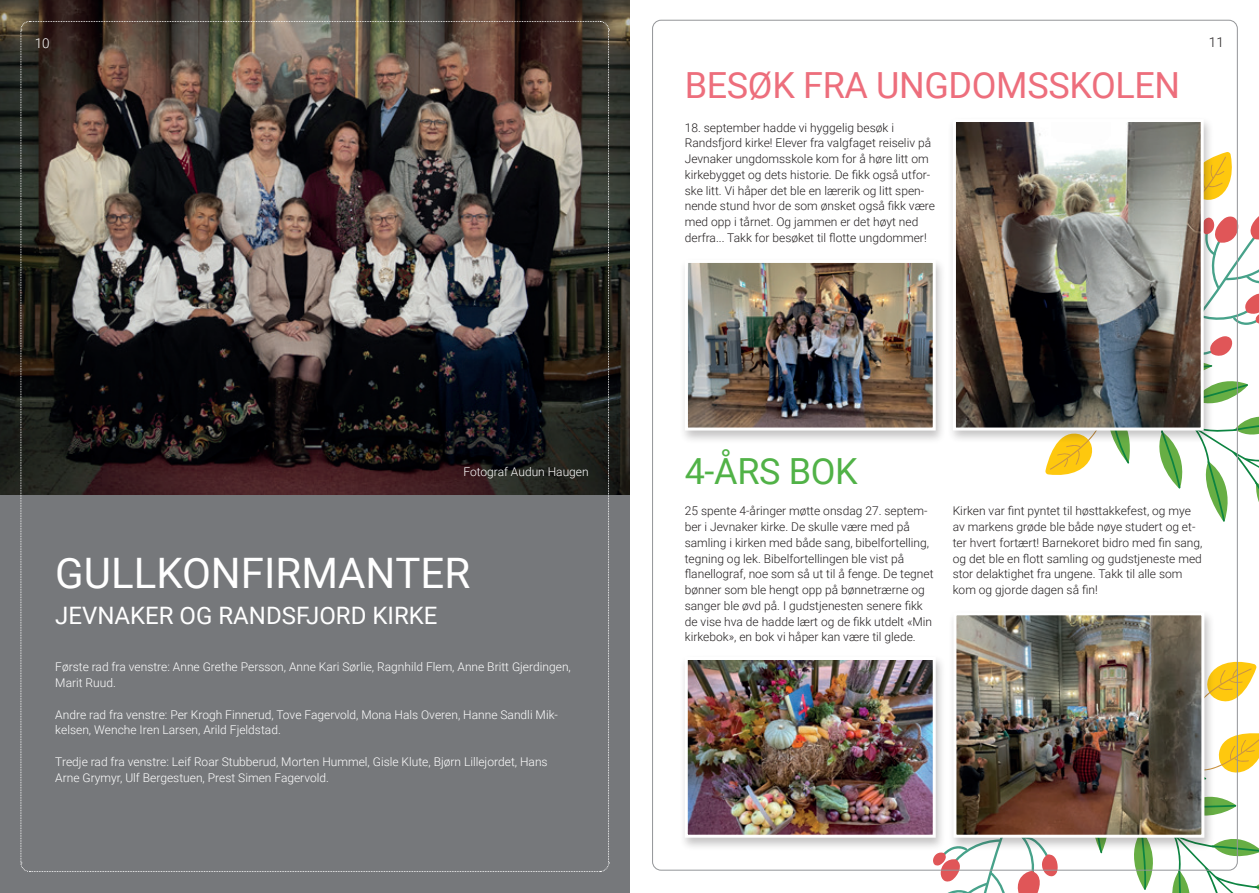
<style>
.page{position:relative;width:1259px;height:893px;background:#fff}
.page>*{position:absolute;margin:0;border:0;box-sizing:border-box;transform-origin:0 0}
.t1{font:42px "Roboto";color:#fff}
.t2{font:36px "Roboto";letter-spacing:-.01em;color:#ed6e7c}
.t3{font:36px "Roboto";letter-spacing:-.01em;color:#51b247}
.t4{font:24px "Roboto";color:#fff}
.t5{font:300 13.5px "Roboto";color:#fff}
.t6{font:300 13.5px "Roboto";color:#231f20}
.t7{font:300 12px/15.8px "Roboto";color:#231f20}
.t8{font:300 12px/15.8px "Roboto";color:#fff}
</style>
<div class="page">
<div style="left:0;top:453px;width:629px;height:440px;background:#76787b"></div>
<img style="left:0;top:0;width:629px;height:494px">
<svg style="left:912px;top:652px;width:347px;height:241px"></svg>
<svg style="left:1045px;top:152px;width:214px;height:429px"></svg>
<img style="left:20px;top:21px;width:589px;height:851px">
<div style="left:947px;top:609px;width:268px;height:242px;background:#231f20;opacity:.27"></div>
<img style="left:957px;top:616px;width:243px;height:218px">
<div style="left:953px;top:612px;width:251px;height:226px;border:3px solid #fff"></div>
<div style="left:679px;top:257px;width:267px;height:186px;background:#231f20;opacity:.27"></div>
<img style="left:689px;top:264px;width:242px;height:163px">
<div style="left:685px;top:260px;width:250px;height:171px;border:3px solid #fff"></div>
<div style="left:679px;top:654px;width:267px;height:197px;background:#231f20;opacity:.27"></div>
<img style="left:689px;top:661px;width:242px;height:173px">
<div style="left:685px;top:657px;width:250px;height:181px;border:3px solid #fff"></div>
<div style="left:947px;top:116px;width:267px;height:327px;background:#231f20;opacity:.27"></div>
<img style="left:956px;top:123px;width:243px;height:304px">
<div style="left:952px;top:119px;width:251px;height:312px;border:3px solid #fff"></div>
<p class="t5" style="left:35px;top:34px;width:16px">10</p>
<p class="t6" style="left:1209px;top:32px;width:16px">11</p>
<h2 class="t2" style="left:685px;top:60px;width:497px">BESØK FRA UNGDOMSSKOLEN</h2>
<p class="t7" style="left:685px;top:119px;width:252px">18. september hadde vi hyggelig besøk i Randsfjord kirke! Elever fra valgfaget reiseliv på Jevnaker ungdomsskole kom for å høre litt om kirkebygget og dets historie. De fikk også utfor&shy;ske litt. Vi håper det ble en lærerik og litt spen&shy;nende stund hvor de som ønsket også fikk være med opp i tårnet. Og jammen er det høyt ned derfra... Takk for besøket til flotte ungdommer!</p>
<p class="t8" style="left:463px;top:464px;width:127px">Fotograf Audun Haugen</p>
<h1 class="t1" style="left:55px;top:544px;width:416px">GULLKONFIRMANTER</h1>
<h3 class="t4" style="left:55px;top:599px;width:384px">JEVNAKER OG RANDSFJORD KIRKE</h3>
<p class="t8" style="left:55px;top:659px;width:517px">Første rad fra venstre: Anne Grethe Persson, Anne Kari Sørlie, Ragnhild Flem, Anne Britt Gjerdingen,<br>Marit Ruud.</p>
<p class="t8" style="left:55px;top:706px;width:504px">Andre rad fra venstre: Per Krogh Finnerud, Tove Fagervold, Mona Hals Overen, Hanne Sandli Mik&shy;kelsen, Wenche Iren Larsen, Arild Fjeldstad.</p>
<p class="t8" style="left:55px;top:753px;width:494px">Tredje rad fra venstre: Leif Roar Stubberud, Morten Hummel, Gisle Klute, Bjørn Lillejordet, Hans<br>Arne Grymyr, Ulf Bergestuen, Prest Simen Fagervold.</p>
<h2 class="t3" style="left:685px;top:446px;width:174px">4-ÅRS BOK</h2>
<p class="t7" style="left:685px;top:503px;width:250px">25 spente 4-åringer møtte onsdag 27. septem&shy;ber i Jevnaker kirke. De skulle være med på samling i kirken med både sang, bibelfortelling, tegning og lek. Bibelfortellingen ble vist på flanellograf, noe som så ut til å fenge. De tegnet bønner som ble hengt opp på bønnetrærne og sanger ble øvd på. I gudstjenesten senere fikk de vise hva de hadde lært og de fikk utdelt «Min kirkebok», en bok vi håper kan være til glede.</p>
<p class="t7" style="left:952px;top:503px;width:251px">Kirken var fint pyntet til høsttakkefest, og mye av markens grøde ble både nøye studert og et&shy;ter hvert fortært! Barnekoret bidro med fin sang, og det ble en flott samling og gudstjeneste med stor delaktighet fra ungene. Takk til alle som kom og gjorde dagen så fin!</p>
</div>
